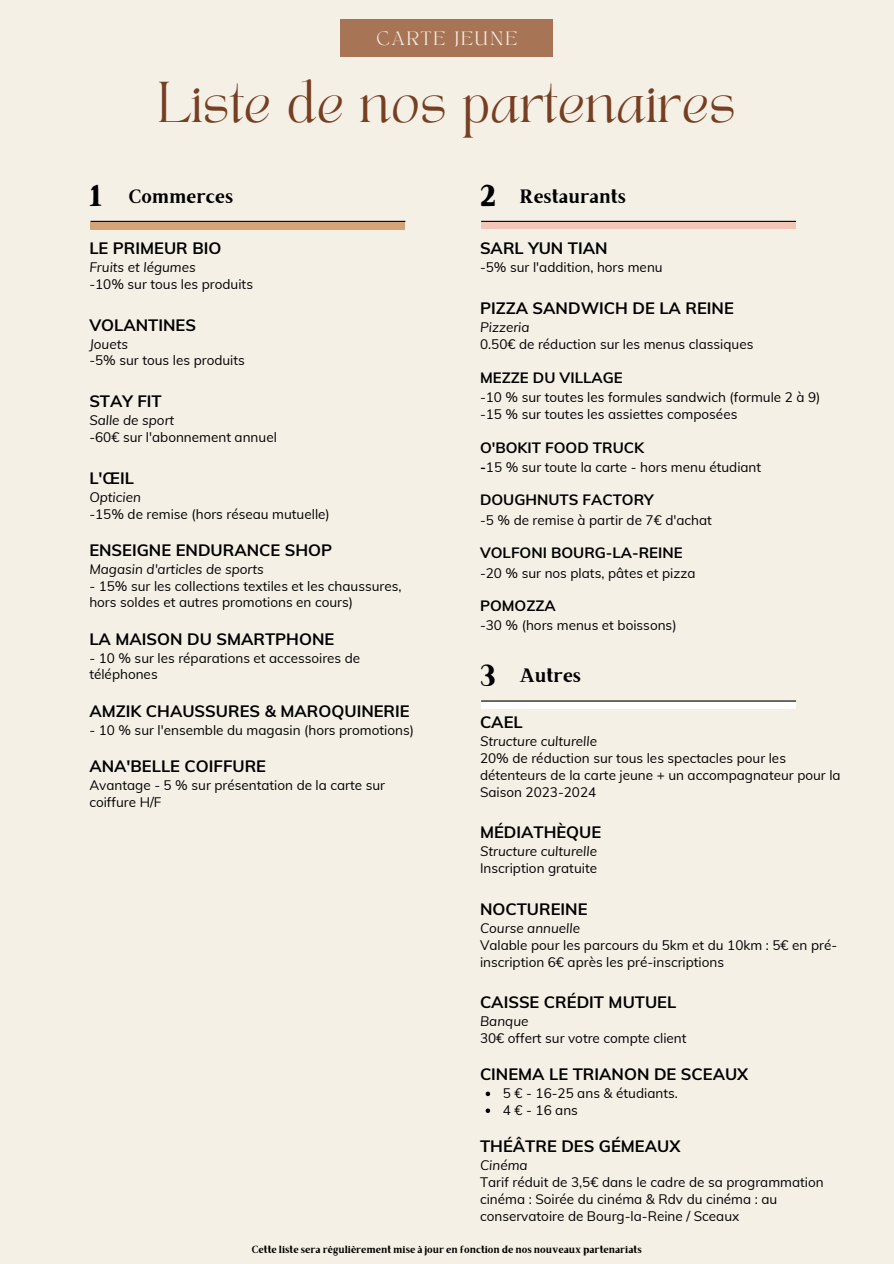
<style>
.page{position:relative;width:894px;height:1264px;background:#fff}
.page>*{position:absolute;margin:0;border:0;box-sizing:border-box;transform-origin:0 0}
.t1{font:40.2px "TANAEGEAN";color:#763f21}
.t2{font:700 30.75px "Brixton TC";color:#000}
.t3{font:700 19.5px "Brixton TC";color:#000}
.t4{font:700 16.5px "Muli";color:#000}
.t5{font:700 15px "Muli";color:#000}
.t6{font:13.5px/16.8px "Muli";color:#000}
.t7{font:italic 13.5px "Muli";color:#000}
.t8{font:13.5px "TANAEGEAN";letter-spacing:.155em;color:#f5f0e6}
.t9{font:700 10.5px "Brixton TC";color:#000}
.s1{font-weight:700}
.s2{font-style:italic}
</style>
<div class="page">
<div style="left:0;top:0;width:893px;height:1263px;background:#f5f0e6"></div>
<div style="left:340px;top:20px;width:213px;height:37px;background:#a87456"></div>
<hr style="left:90px;top:221px;width:315px;height:1px;background:#000">
<div style="left:90px;top:222px;width:315px;height:7px;background:#d4a478"></div>
<hr style="left:481px;top:221px;width:314px;height:1px;background:#000">
<div style="left:481px;top:222px;width:314px;height:7px;background:#f4c6b8"></div>
<hr style="left:481px;top:700px;width:314px;height:1px;background:#000">
<div style="left:481px;top:701px;width:314px;height:7px;background:#fff"></div>
<svg style="left:485px;top:1091px;width:5px;height:5px"></svg>
<svg style="left:485px;top:1108px;width:5px;height:4px"></svg>
<h1 class="t8" style="left:376px;top:31px;width:142px">CARTE JEUNE</h1>
<h4 class="t1" style="left:157px;top:79px;width:580px">Liste de nos partenaires</h4>
<h2 class="t2" style="left:89px;top:184px;width:14px">1</h2>
<p class="t3" style="left:129px;top:189px;width:106px">Commerces</p>
<p class="t2" style="left:480px;top:184px;width:17px">2</p>
<p class="t3" style="left:519px;top:189px;width:108px">Restaurants</p>
<p class="t4" style="left:480px;top:238px;width:129px">SARL YUN TIAN</p>
<p class="t6" style="left:480px;top:259px;width:184px">-5% sur l'addition, hors menu</p>
<p class="t4" style="left:480px;top:297px;width:255px">PIZZA SANDWICH DE LA REINE</p>
<p class="t7" style="left:480px;top:318px;width:51px">Pizzeria</p>
<p class="t6" style="left:480px;top:335px;width:275px">0.50€ de réduction sur les menus classiques</p>
<p class="t5" style="left:480px;top:368px;width:144px">MEZZE DU VILLAGE</p>
<p class="t6" style="left:480px;top:388px;width:342px">-10 % sur toutes les formules sandwich (formule 2 à 9) -15 % sur toutes les assiettes composées</p>
<p class="t5" style="left:480px;top:437px;width:166px">O'BOKIT FOOD TRUCK</p>
<p class="t6" style="left:480px;top:458px;width:283px"><span class="s1">-</span>15 % sur toute la carte - hors menu étudiant</p>
<p class="t5" style="left:480px;top:490px;width:175px">DOUGHNUTS FACTORY</p>
<p class="t6" style="left:480px;top:511px;width:233px">-5 % de remise à partir de 7€ d'achat</p>
<p class="t5" style="left:480px;top:543px;width:204px">VOLFONI BOURG-LA-REINE</p>
<p class="t6" style="left:480px;top:564px;width:217px">-20 % sur nos plats, pâtes et pizza</p>
<p class="t5" style="left:480px;top:596px;width:77px">POMOZZA</p>
<p class="t6" style="left:480px;top:617px;width:198px">-30 % (hors menus et boissons)</p>
<p class="t2" style="left:480px;top:664px;width:17px">3</p>
<h2 class="t3" style="left:519px;top:668px;width:63px">Autres</h2>
<p class="t4" style="left:480px;top:711px;width:44px">CAEL</p>
<p class="t6" style="left:480px;top:732px;width:362px"><span class="s2">Structure culturelle<br></span>20% de réduction sur tous les spectacles pour les détenteurs de la carte jeune + un accompagnateur pour la Saison 2023-2024</p>
<h2 class="t4" style="left:480px;top:821px;width:123px">MÉDIATHÈQUE</h2>
<h2 class="t7" style="left:480px;top:842px;width:118px">Structure culturelle</h2>
<p class="t6" style="left:480px;top:859px;width:118px">Inscription gratuite</p>
<p class="t4" style="left:480px;top:898px;width:109px">NOCTUREINE</p>
<p class="t7" style="left:480px;top:919px;width:101px">Course annuelle</p>
<h5 class="t6" style="left:480px;top:936px;width:358px">Valable pour les parcours du 5km et du 10km : 5€ en pré&shy;inscription 6€ après les pré-inscriptions</h5>
<h5 class="t4" style="left:480px;top:991px;width:198px">CAISSE CRÉDIT MUTUEL</h5>
<h5 class="t6" style="left:480px;top:1012px;width:208px"><span class="s2">Banque<br></span>30€ offert sur votre compte client</h5>
<h5 class="t4" style="left:480px;top:1063px;width:270px">CINEMA LE TRIANON DE SCEAUX</h5>
<h5 class="t6" style="left:503px;top:1084px;width:176px">5 € - 16-25 ans &amp; étudiants.</h5>
<h5 class="t6" style="left:503px;top:1101px;width:76px">4€-16ans</h5>
<h3 class="t4" style="left:480px;top:1135px;width:202px">THÉÂTRE DES GÉMEAUX</h3>
<h3 class="t6" style="left:480px;top:1156px;width:345px"><span class="s2">Cinéma<br></span>Tarif réduit de 3,5€ dans le cadre de sa programmation cinéma : Soirée du cinéma &amp; Rdv du cinéma : au conservatoire de Bourg-la-Reine / Sceaux</h3>
<p class="t9" style="left:252px;top:1245px;width:391px">Cette liste sera régulièrement mise à jour en fonction de nos nouveaux partenariats</p>
<p class="t4" style="left:89px;top:237px;width:133px">LE PRIMEUR BIO</p>
<p class="t7" style="left:89px;top:258px;width:108px">Fruits et légumes</p>
<p class="t6" style="left:89px;top:275px;width:165px">-10% sur tous les produits</p>
<p class="t4" style="left:89px;top:314px;width:108px">VOLANTINES</p>
<p class="t7" style="left:89px;top:335px;width:40px">Jouets</p>
<p class="t6" style="left:89px;top:352px;width:157px">-5% sur tous les produits</p>
<p class="t4" style="left:89px;top:390px;width:74px">STAY FIT</p>
<p class="t7" style="left:89px;top:411px;width:86px">Salle de sport</p>
<p class="t6" style="left:89px;top:428px;width:189px">-60€ sur l'abonnement annuel</p>
<p class="t4" style="left:89px;top:467px;width:46px">L'ŒIL</p>
<p class="t7" style="left:89px;top:488px;width:53px">Opticien</p>
<p class="t6" style="left:89px;top:505px;width:242px">-15% de remise (hors réseau mutuelle)</p>
<p class="t4" style="left:89px;top:539px;width:244px">ENSEIGNE ENDURANCE SHOP</p>
<p class="t7" style="left:89px;top:560px;width:176px">Magasin d'articles de sports</p>
<p class="t6" style="left:89px;top:577px;width:314px">- 15% sur les collections textiles et les chaussures, hors soldes et autres promotions en cours)</p>
<p class="t4" style="left:89px;top:628px;width:246px">LA MAISON DU SMARTPHONE</p>
<p class="t6" style="left:89px;top:649px;width:272px">- 10 % sur les réparations et accessoires de téléphones</p>
<p class="t4" style="left:89px;top:700px;width:322px">AMZIK CHAUSSURES &amp; MAROQUINERIE</p>
<p class="t6" style="left:89px;top:721px;width:326px">- 10 % sur l'ensemble du magasin (hors promotions)</p>
<p class="t4" style="left:89px;top:755px;width:178px">ANA'BELLE COIFFURE</p>
<p class="t6" style="left:89px;top:776px;width:297px">Avantage - 5 % sur présentation de la carte sur coiffure H/F</p>
</div>
